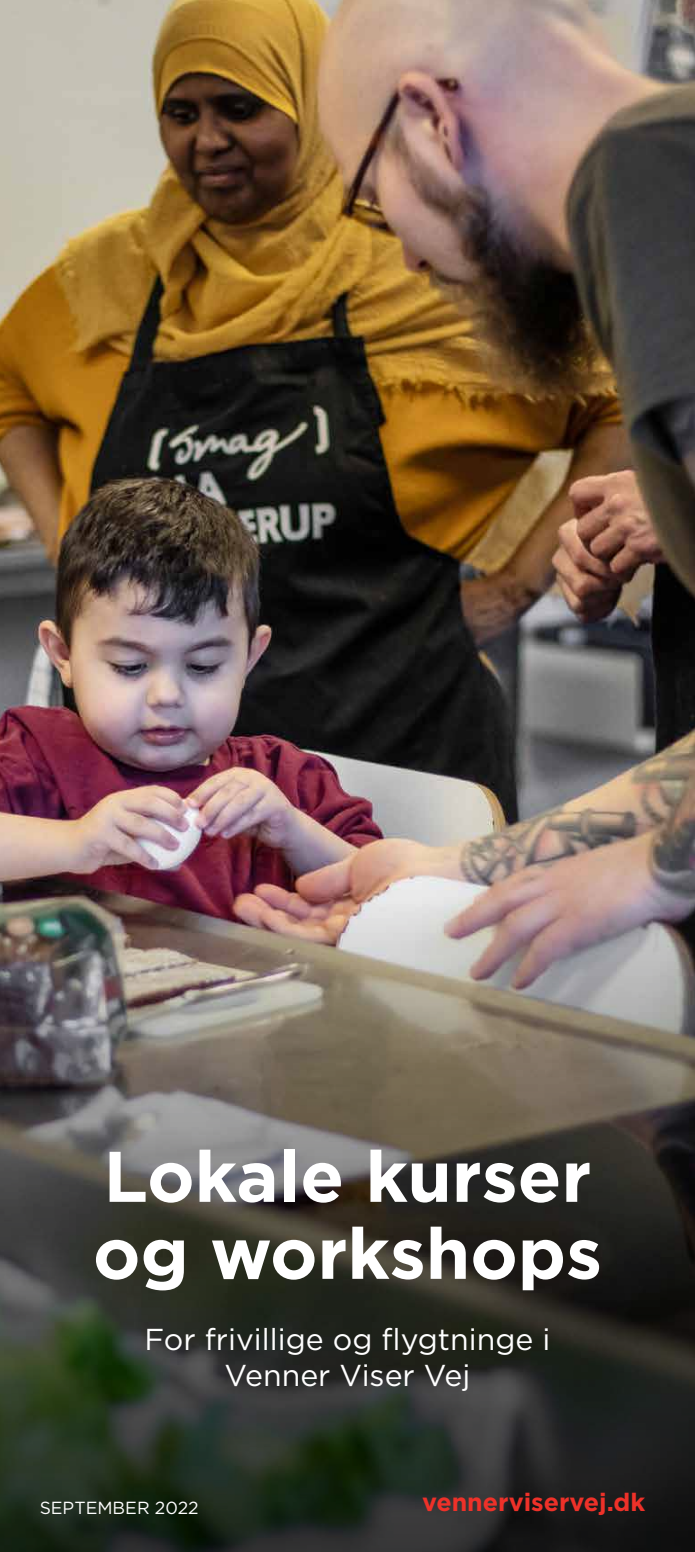
<style>
.page{position:relative;width:695px;height:1552px;background:#fff}
.page>*{position:absolute;margin:0;border:0;box-sizing:border-box;transform-origin:0 0}
.Overskrift{font:700 71.5px "Gotham";color:#fff}
.Overskrift-2{font:30.25px "Gotham";color:#fff}
.t1{font:700 25px "Gotham";color:#ee3129}
.t2{font:17.5px "Gotham";color:#fff}
</style>
<div class="page">
<img style="left:0;top:0;width:694px;height:735px">
<img style="left:0;top:735px;width:694px;height:817px">
<p class="Overskrift" style="left:104px;top:1129px;width:489px">Lokale kurser</p>
<p class="Overskrift" style="left:93px;top:1206px;width:510px">og workshops</p>
<p class="Overskrift-2" style="left:144px;top:1320px;width:407px">For frivillige og flygtninge i</p>
<p class="Overskrift-2" style="left:224px;top:1356px;width:247px">Venner Viser Vej</p>
<p class="t2" style="left:40px;top:1497px;width:160px">SEPTEMBER 2022</p>
<p class="t1" style="left:422px;top:1486px;width:225px">vennerviservej.dk</p>
</div>
